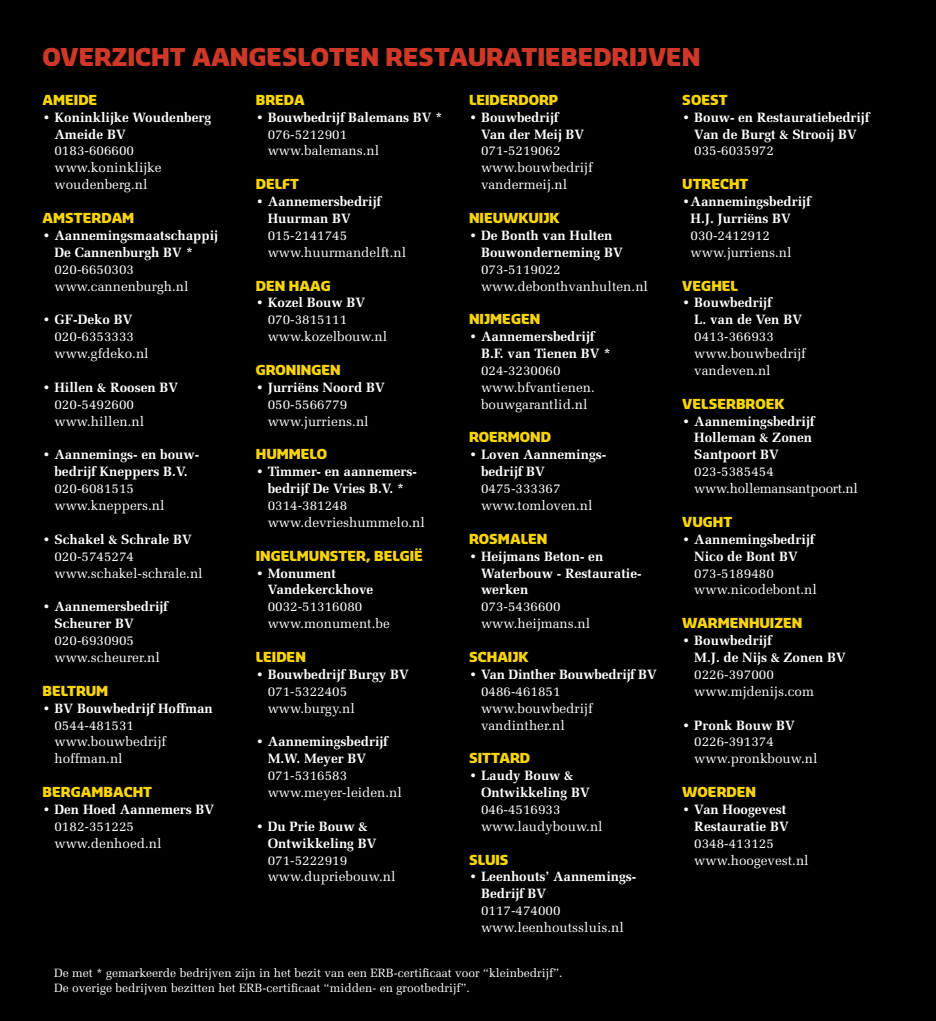
<style>
.page{position:relative;width:936px;height:1021px;background:#fff}
.page>*{position:absolute;margin:0;border:0;box-sizing:border-box;transform-origin:0 0}
.t1{font:900 24px "Sansa";color:#cf3828}
.t2{font:13.5px/16.8px "Melior";color:#fff}
.t3{font:700 13.5px/16.8px "Melior";color:#fff}
.t4{font:900 13.5px "Sansa";color:#f9d500}
.t5{font:12px/15px "Melior";color:#fff}
.s1{font-weight:700}
.s2{font-weight:400}
</style>
<div class="page">
<div style="left:0;top:0;width:935px;height:1020px;background:#000"></div>
<p class="t1" style="left:43px;top:41px;width:659px">OVERZICHT AANGESLOTEN RESTAURATIEBEDRIJVEN</p>
<p class="t4" style="left:43px;top:91px;width:56px">AMEIDE</p>
<p class="t2" style="left:54px;top:109px;width:158px;text-indent:-12px"><span class="s1">• Koninklijke Woudenberg<br>Ameide BV<br></span>0183-606600 www.koninklijke woudenberg.nl</p>
<p class="t4" style="left:43px;top:209px;width:93px">AMSTERDAM</p>
<p class="t3" style="left:54px;top:227px;width:165px;text-indent:-12px">• Aannemingsmaatschappij<br>De Cannenburgh BV *<br><span class="s2">020-6650303 www.cannenburgh.nl</span></p>
<p class="t2" style="left:54px;top:311px;width:96px;text-indent:-12px"><span class="s1">• GF-Deko BV<br></span>020-6353333 www.gfdeko.nl</p>
<p class="t2" style="left:54px;top:379px;width:125px;text-indent:-12px"><span class="s1">• Hillen &amp; Roosen BV<br></span>020-5492600 www.hillen.nl</p>
<p class="t3" style="left:54px;top:446px;width:145px;text-indent:-12px">• Aannemings- en bouw&shy;bedrijf Kneppers B.V.<br><span class="s2">020-6081515 www.kneppers.nl</span></p>
<p class="t2" style="left:54px;top:530px;width:150px;text-indent:-12px"><span class="s1">• Schakel &amp; Schrale BV<br></span>020-5745274 www.schakel-schrale.nl</p>
<p class="t3" style="left:54px;top:598px;width:115px;text-indent:-12px">• Aannemersbedrijf<br>Scheurer BV<br><span class="s2">020-6930905 www.scheurer.nl</span></p>
<p class="t4" style="left:43px;top:681px;width:67px">BELTRUM</p>
<p class="t2" style="left:54px;top:699px;width:160px;text-indent:-12px"><span class="s1">• BV Bouwbedrijf Hoffman<br></span>0544-481531 www.bouwbedrijf hoffman.nl</p>
<p class="t4" style="left:43px;top:783px;width:111px">BERGAMBACHT</p>
<p class="t2" style="left:54px;top:800px;width:161px;text-indent:-12px"><span class="s1">• Den Hoed Aannemers BV<br></span>0182-351225 www.denhoed.nl</p>
<p class="t4" style="left:256px;top:91px;width:51px">BREDA</p>
<p class="t2" style="left:268px;top:109px;width:176px;text-indent:-12px"><span class="s1">• Bouwbedrijf Balemans BV *<br></span>076-5212901 www.balemans.nl</p>
<p class="t4" style="left:256px;top:175px;width:45px">DELFT</p>
<p class="t2" style="left:268px;top:193px;width:140px;text-indent:-12px"><span class="s1">• Aannemersbedrijf<br>Huurman BV<br></span>015-2141745 www.huurmandelft.nl</p>
<p class="t4" style="left:256px;top:276px;width:76px">DEN HAAG</p>
<p class="t2" style="left:268px;top:294px;width:121px;text-indent:-12px"><span class="s1">• Kozel Bouw BV<br></span>070-3815111 www.kozelbouw.nl</p>
<p class="t4" style="left:256px;top:361px;width:86px">GRONINGEN</p>
<p class="t2" style="left:268px;top:379px;width:118px;text-indent:-12px"><span class="s1">• Jurriëns Noord BV<br></span>050-5566779 www.jurriens.nl</p>
<p class="t4" style="left:256px;top:445px;width:73px">HUMMELO</p>
<p class="t3" style="left:268px;top:463px;width:159px;text-indent:-12px">• Timmer- en aannemers&shy;bedrijf De Vries B.V. *<br><span class="s2">0314-381248 www.devrieshummelo.nl</span></p>
<p class="t4" style="left:256px;top:546px;width:169px">INGELMUNSTER, BELGIË</p>
<p class="t2" style="left:268px;top:564px;width:123px;text-indent:-12px"><span class="s1">• Monument<br>Vandekerckhove<br></span>0032-51316080 www.monument.be</p>
<p class="t4" style="left:256px;top:648px;width:52px">LEIDEN</p>
<p class="t2" style="left:268px;top:665px;width:143px;text-indent:-12px"><span class="s1">• Bouwbedrijf Burgy BV<br></span>071-5322405 www.burgy.nl</p>
<p class="t2" style="left:268px;top:733px;width:136px;text-indent:-12px"><span class="s1">• Aannemingsbedrijf<br>M.W. Meyer BV<br></span>071-5316583 www.meyer-leiden.nl</p>
<p class="t2" style="left:268px;top:817px;width:129px;text-indent:-12px"><span class="s1">• Du Prie Bouw &amp;<br>Ontwikkeling BV<br></span>071-5222919 www.dupriebouw.nl</p>
<p class="t4" style="left:469px;top:91px;width:91px">LEIDERDORP</p>
<p class="t2" style="left:481px;top:109px;width:113px;text-indent:-12px"><span class="s1">• Bouwbedrijf<br>Van der Meij BV<br></span>071-5219062 www.bouwbedrijf vandermeij.nl</p>
<p class="t4" style="left:469px;top:209px;width:92px">NIEUWKUIJK</p>
<p class="t3" style="left:481px;top:227px;width:168px;text-indent:-12px">• De Bonth van Hulten<br>Bouwonderneming BV<br><span class="s2">073-5119022 www.debonthvanhulten.nl</span></p>
<p class="t4" style="left:469px;top:310px;width:73px">NIJMEGEN</p>
<p class="t2" style="left:481px;top:328px;width:131px;text-indent:-12px"><span class="s1">• Aannemersbedrijf<br>B.F. van Tienen BV *<br></span>024-3230060 www.bfvantienen. bouwgarantlid.nl</p>
<p class="t4" style="left:469px;top:428px;width:83px">ROERMOND</p>
<p class="t3" style="left:481px;top:446px;width:127px;text-indent:-12px">• Loven Aannemings&shy;bedrijf BV<br><span class="s2">0475-333367 www.tomloven.nl</span></p>
<p class="t4" style="left:469px;top:529px;width:80px">ROSMALEN</p>
<p class="t3" style="left:481px;top:547px;width:162px;text-indent:-12px">• Heijmans Beton- en<br>Waterbouw - Restauratie&shy;werken<br><span class="s2">073-5436600 www.heijmans.nl</span></p>
<p class="t4" style="left:469px;top:648px;width:61px">SCHAIJK</p>
<p class="t2" style="left:481px;top:665px;width:177px;text-indent:-12px"><span class="s1">• Van Dinther Bouwbedrijf BV<br></span>0486-461851 www.bouwbedrijf vandinther.nl</p>
<p class="t4" style="left:469px;top:749px;width:63px">SITTARD</p>
<p class="t2" style="left:481px;top:767px;width:123px;text-indent:-12px"><span class="s1">• Laudy Bouw &amp;<br>Ontwikkeling BV<br></span>046-4516933 www.laudybouw.nl</p>
<p class="t4" style="left:469px;top:850px;width:41px">SLUIS</p>
<p class="t2" style="left:481px;top:868px;width:157px;text-indent:-12px"><span class="s1">• Leenhouts’ Aannemings-<br>Bedrijf BV<br></span>0117-474000 www.leenhoutssluis.nl</p>
<p class="t5" style="left:54px;top:964px;width:510px">De met * gemarkeerde bedrijven zijn in het bezit van een ERB-certificaat voor “kleinbedrijf”.<br>De overige bedrijven bezitten het ERB-certificaat “midden- en grootbedrijf”.</p>
<p class="t4" style="left:682px;top:91px;width:47px">SOEST</p>
<p class="t3" style="left:694px;top:108px;width:176px;text-indent:-12px">• Bouw- en Restauratiebedrijf<br>Van de Burgt &amp; Strooij BV<br><span class="s2">035-6035972</span></p>
<p class="t4" style="left:682px;top:175px;width:68px">UTRECHT</p>
<p class="t3" style="left:690px;top:193px;width:121px;text-indent:-8px">•Aannemingsbedrijf<br>H.J. Jurriëns BV<br><span class="s2">030-2412912 www.jurriens.nl</span></p>
<p class="t4" style="left:682px;top:276px;width:57px">VEGHEL</p>
<p class="t2" style="left:694px;top:294px;width:113px;text-indent:-12px"><span class="s1">• Bouwbedrijf<br>L. van de Ven BV<br></span>0413-366933 www.bouwbedrijf vandeven.nl</p>
<p class="t4" style="left:682px;top:394px;width:104px">VELSERBROEK</p>
<p class="t3" style="left:694px;top:412px;width:165px;text-indent:-12px">• Aannemingsbedrijf<br>Holleman &amp; Zonen<br>Santpoort BV<br><span class="s2">023-5385454 www.hollemansantpoort.nl</span></p>
<p class="t4" style="left:682px;top:513px;width:51px">VUGHT</p>
<p class="t3" style="left:694px;top:530px;width:124px;text-indent:-12px">• Aannemingsbedrijf<br>Nico de Bont BV<br><span class="s2">073-5189480 www.nicodebont.nl</span></p>
<p class="t4" style="left:682px;top:614px;width:122px">WARMENHUIZEN</p>
<p class="t3" style="left:694px;top:632px;width:153px;text-indent:-12px">• Bouwbedrijf<br>M.J. de Nijs &amp; Zonen BV<br><span class="s2">0226-397000 www.mjdenijs.com</span></p>
<p class="t2" style="left:694px;top:716px;width:125px;text-indent:-12px"><span class="s1">• Pronk Bouw BV<br></span>0226-391374 www.pronkbouw.nl</p>
<p class="t4" style="left:682px;top:783px;width:75px">WOERDEN</p>
<p class="t2" style="left:694px;top:800px;width:116px;text-indent:-12px"><span class="s1">• Van Hoogevest<br>Restauratie BV<br></span>0348-413125 www.hoogevest.nl</p>
</div>
